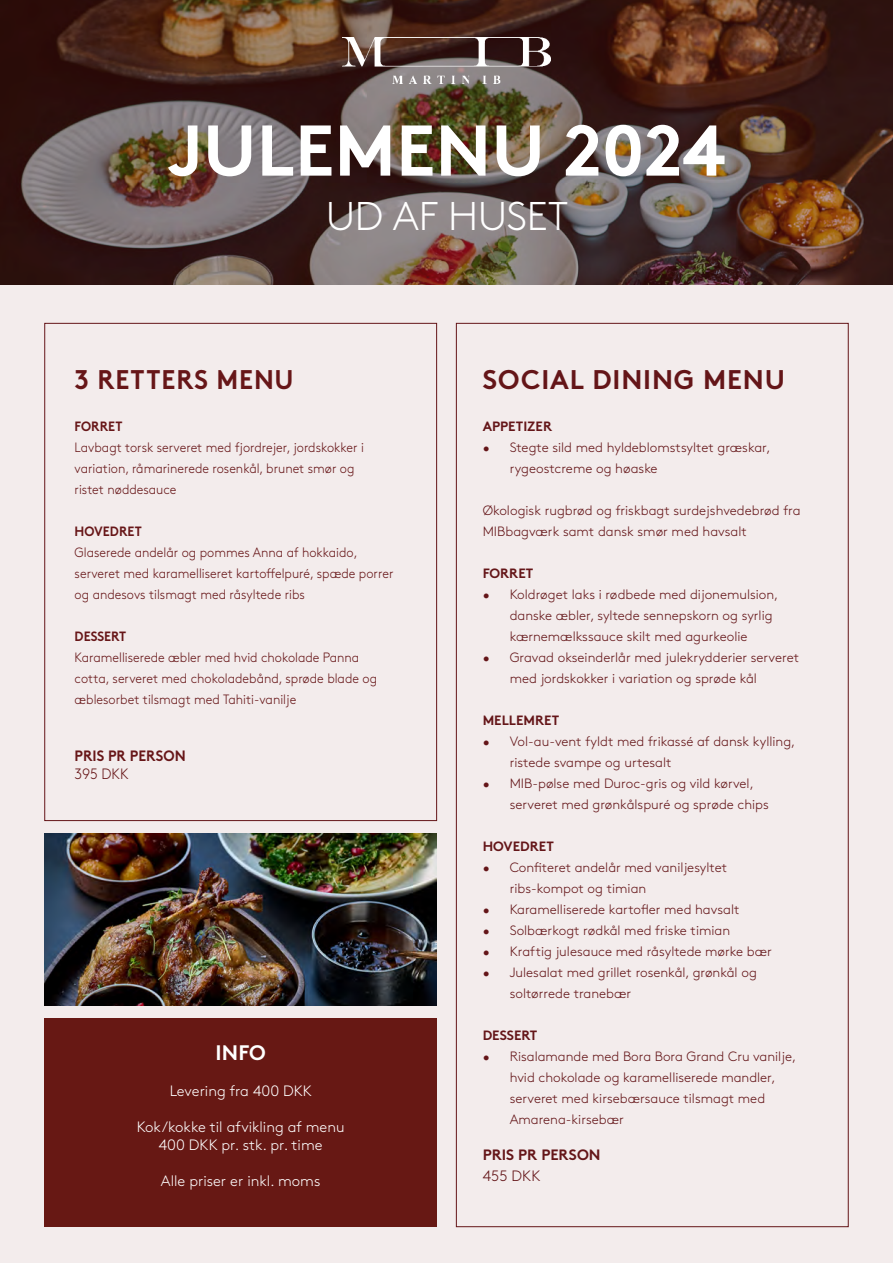
<style>
.page{position:relative;width:893px;height:1263px;background:#f3ecec}
.page>*{position:absolute;margin:0;border:0;box-sizing:border-box;transform-origin:0 0}
.t1{font:700 71.7px "Brown";color:#fff}
.t2{font:300 40.05px "Brown";color:#fff}
.t3{font:700 27px "Brown";letter-spacing:.03em;color:#641518}
.t4{font:700 27px "Brown";letter-spacing:.03em;color:#671618;scale:.94 1}
.t5{font:700 21px "Brown";color:#fff}
.t6{font:300 15px/18px "Brown";color:#fff;text-align:center}
.t7{font:700 15px "Brown";color:#671618;scale:.94 1}
.t8{font:700 15px "Brown";color:#641518}
.t9{font:300 15px "Brown";letter-spacing:-.005em;color:#671618;scale:.94 1}
.t10{font:300 15px "Brown";color:#641518}
.t11{font:300 13.5px/21px "Brown";color:#641518}
.t12{font:300 13.5px/21px "Brown";color:#671618;scale:.94 1}
.t13{font:700 13.5px "Brown";color:#641518}
.t14{font:700 13.5px "Brown";color:#671618;scale:.94 1}
</style>
<div class="page">
<img style="left:0;top:0;width:893px;height:285px">
<img style="left:342px;top:38px;width:209px;height:51px">
<div style="left:45px;top:1018px;width:392px;height:209px;background:#671814"></div>
<img style="left:45px;top:833px;width:392px;height:173px">
<h1 class="t1" style="left:167px;top:92px;width:560px">JULEMENU 2024</h1>
<h2 class="t2" style="left:326px;top:187px;width:244px">UD AF HUSET</h2>
<h3 class="t4" style="left:75px;top:357px;width:235px">3 RETTERS MENU</h3>
<p class="t14" style="left:75px;top:415px;width:52px">FORRET</p>
<p class="t12" style="left:75px;top:436px;width:309px">Lavbagt torsk serveret med fjordrejer, jordskokker i variation, råmarinerede rosenkål, brunet smør og ristet nøddesauce</p>
<p class="t14" style="left:75px;top:520px;width:73px">HOVEDRET</p>
<p class="t12" style="left:75px;top:541px;width:341px">Glaserede andelår og pommes Anna af hokkaido, serveret med karamelliseret kartoffelpuré, spæde porrer og andesovs tilsmagt med råsyltede ribs</p>
<p class="t14" style="left:75px;top:625px;width:56px">DESSERT</p>
<p class="t12" style="left:75px;top:646px;width:323px">Karamelliserede æbler med hvid chokolade Panna cotta, serveret med chokoladebånd, sprøde blade og æblesorbet tilsmagt med Tahiti-vanilje</p>
<p class="t7" style="left:75px;top:743px;width:120px">PRIS PR PERSON</p>
<p class="t9" style="left:75px;top:762px;width:59px">395 DKK</p>
<h3 class="t5" style="left:216px;top:1035px;width:52px">INFO</h3>
<p class="t6" style="left:170px;top:1080px;width:144px">Levering fra 400 DKK</p>
<p class="t6" style="left:137px;top:1116px;width:209px">Kok/kokke til afvikling af menu<br>400 DKK pr. stk. pr. time</p>
<p class="t6" style="left:161px;top:1170px;width:161px">Alle priser er inkl. moms</p>
<h3 class="t3" style="left:483px;top:357px;width:304px">SOCIAL DINING MENU</h3>
<p class="t13" style="left:483px;top:415px;width:71px">APPETIZER</p>
<p class="t11" style="left:510px;top:436px;width:262px;text-indent:-27px">• Stegte sild med hyldeblomstsyltet græskar, rygeostcreme og høaske</p>
<p class="t11" style="left:483px;top:499px;width:319px">Økologisk rugbrød og friskbagt surdejshvedebrød fra<br>MIBbagværk samt dansk smør med havsalt</p>
<p class="t13" style="left:483px;top:562px;width:52px">FORRET</p>
<p class="t11" style="left:510px;top:583px;width:270px;text-indent:-27px">• Koldrøget laks i rødbede med dijonemulsion, danske æbler, syltede sennepskorn og syrlig kærnemælkssauce skilt med agurkeolie</p>
<p class="t11" style="left:510px;top:646px;width:291px;text-indent:-27px">• Gravad okseinderlår med julekrydderier serveret med jordskokker i variation og sprøde kål</p>
<p class="t13" style="left:483px;top:709px;width:78px">MELLEMRET</p>
<p class="t11" style="left:510px;top:730px;width:287px;text-indent:-27px">• Vol-au-vent fyldt med frikassé af dansk kylling, ristede svampe og urtesalt</p>
<p class="t11" style="left:510px;top:772px;width:261px;text-indent:-27px">• MIB-pølse med Duroc-gris og vild kørvel, serveret med grønkålspuré og sprøde chips</p>
<p class="t13" style="left:483px;top:835px;width:73px">HOVEDRET</p>
<p class="t11" style="left:510px;top:856px;width:219px;text-indent:-27px">• Confiteret andelår med vaniljesyltet ribs-kompot og timian</p>
<p class="t11" style="left:483px;top:898px;width:258px">• Karamelliserede kartofler med havsalt</p>
<p class="t11" style="left:483px;top:919px;width:249px">• Solbærkogt rødkål med friske timian</p>
<p class="t11" style="left:483px;top:940px;width:291px">• Kraftig julesauce med råsyltede mørke bær</p>
<p class="t11" style="left:510px;top:961px;width:249px;text-indent:-27px">• Julesalat med grillet rosenkål, grønkål og soltørrede tranebær</p>
<p class="t13" style="left:483px;top:1024px;width:56px">DESSERT</p>
<p class="t11" style="left:510px;top:1045px;width:288px;text-indent:-27px">• Risalamande med Bora Bora Grand Cru vanilje, hvid chokolade og karamelliserede mandler, serveret med kirsebærsauce tilsmagt med Amarena-kirsebær</p>
<p class="t8" style="left:483px;top:1142px;width:119px">PRIS PR PERSON</p>
<p class="t10" style="left:483px;top:1164px;width:59px">455 DKK</p>
</div>
